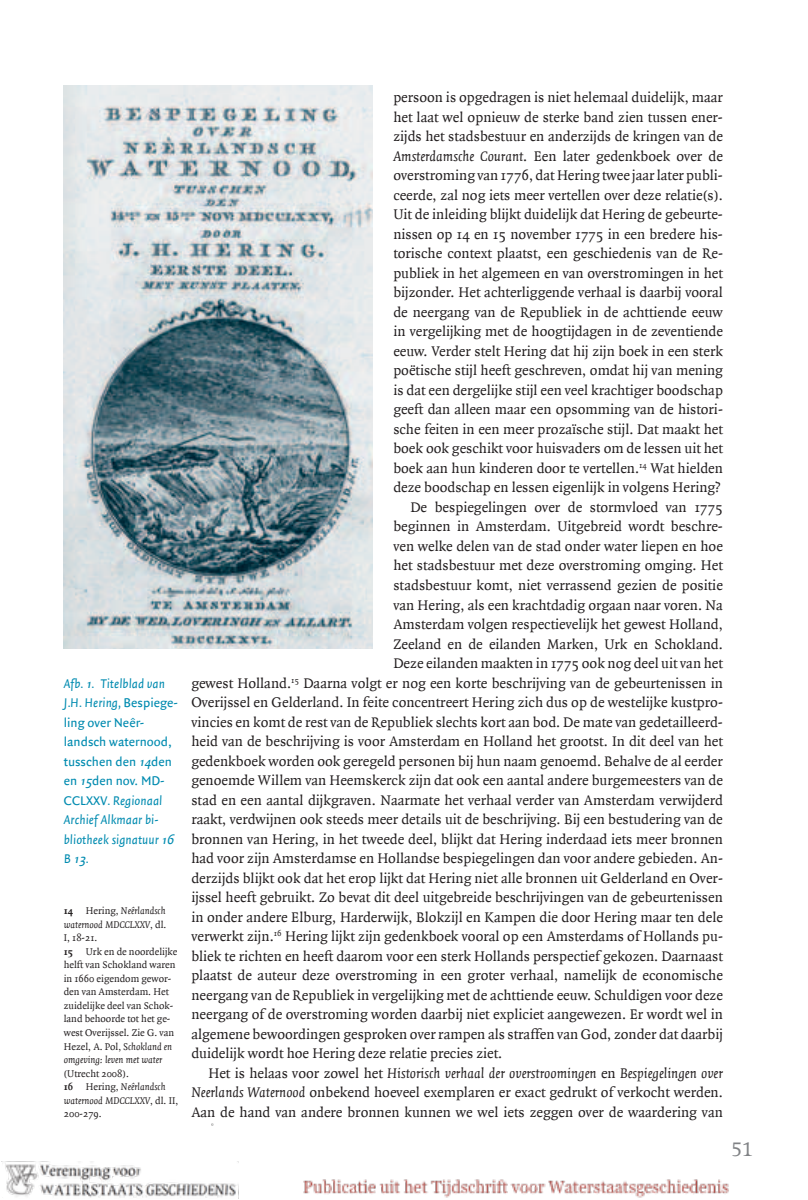
<style>
.page{position:relative;width:808px;height:1200px;background:#fff}
.page>*{position:absolute;margin:0;border:0;box-sizing:border-box;transform-origin:0 0}
.t1{font:21px "Quadraat Offc";color:#808285}
.t2{font:15px "Quadraat Offc";color:#231f20}
.t3{font:italic 15px "Quadraat Offc";color:#231f20}
.t4{font:italic 13.5px/19.5px "Quadraat Sans Offc";color:#008bb0}
.t5{font:10.5px/13.5px "Quadraat Offc";color:#231f20}
.t6{font:10.5px "Quadraat Sc Offc";color:#231f20}
.s1{font-family:"Quadraat Sans Sc Offc"}
.s2{font-style:normal}
.s3{font-family:"Quadraat Sc Offc";font-weight:700}
.s4{font-style:italic}
.s5{font-family:"Quadraat Sc Offc"}
.s6{font-family:"Quadraat Offc"}
</style>
<div class="page">
<img style="left:2px;top:85px;width:727px;height:1112px">
<p class="t4" style="left:64px;top:673px;width:116px">Afb. <span class="s1">1</span>. Titelblad van<br>J.H. Hering, <span class="s2">Bespiege&shy;ling over Neêr&shy;landsch waternood, tusschen den</span> <span class="s1">14</span><span class="s2">den en</span> <span class="s1">15</span><span class="s2">den nov. MD-<br>CCLXXV</span>. Regionaal<br>Archief Alkmaar bi&shy;bliotheek signatuur <span class="s1">16<br></span>B <span class="s1">13</span>.</p>
<p class="t5" style="left:64px;top:903px;width:116px"><span class="s3">14</span> Hering, <span class="s4">Neêrlandsch waternood MDCCLXXV</span>, dl.<br>I, <span class="s5">18</span>-<span class="s5">21</span>.<br><span class="s3">15</span> Urk en de noordelijke helft van Schokland waren in <span class="s5">1660</span> eigendom gewor&shy;den van Amsterdam. Het zuidelijke deel van Schok&shy;land behoorde tot het ge&shy;west Overijssel. Zie G. van<br>Hezel, A. Pol, <span class="s4">Schokland en omgeving: leven met water </span>(Utrecht <span class="s5">2008</span>).<br><span class="s3">16</span> Hering, <span class="s4">Neêrlandsch waternood MDCCLXXV</span>, dl. II,</p>
<p class="t6" style="left:64px;top:1106px;width:40px">200<span class="s6">-</span>279<span class="s6">.</span></p>
<p class="t2" style="left:393px;top:87px;width:331px">persoon is opgedragen is niet helemaal duidelijk, maar</p>
<p class="t2" style="left:393px;top:107px;width:331px">het laat wel opnieuw de sterke band zien tussen ener-</p>
<p class="t2" style="left:393px;top:126px;width:331px">zijds het stadsbestuur en anderzijds de kringen van de</p>
<p class="t2" style="left:393px;top:146px;width:331px"><span class="s4">Amsterdamsche Courant</span>. Een later gedenkboek over de</p>
<p class="t2" style="left:393px;top:165px;width:331px">overstroming van <span class="s5">1776</span>, dat Hering twee jaar later publi-</p>
<p class="t2" style="left:393px;top:185px;width:331px">ceerde, zal nog iets meer vertellen over deze relatie(s).</p>
<p class="t2" style="left:393px;top:204px;width:331px">Uit de inleiding blijkt duidelijk dat Hering de gebeurte-</p>
<p class="t2" style="left:393px;top:224px;width:331px">nissen op <span class="s5">14</span> en <span class="s5">15</span> november <span class="s5">1775</span> in een bredere his-</p>
<p class="t2" style="left:393px;top:243px;width:331px">torische context plaatst, een geschiedenis van de Re-</p>
<p class="t2" style="left:393px;top:263px;width:331px">publiek in het algemeen en van overstromingen in het</p>
<p class="t2" style="left:393px;top:282px;width:331px">bijzonder. Het achterliggende verhaal is daarbij vooral</p>
<p class="t2" style="left:393px;top:302px;width:331px">de neergang van de Republiek in de achttiende eeuw</p>
<p class="t2" style="left:393px;top:321px;width:331px">in vergelijking met de hoogtijdagen in de zeventiende</p>
<p class="t2" style="left:393px;top:341px;width:331px">eeuw. Verder stelt Hering dat hij zijn boek in een sterk</p>
<p class="t2" style="left:393px;top:360px;width:331px">poëtische stijl heeft geschreven, omdat hij van mening</p>
<p class="t2" style="left:393px;top:380px;width:331px">is dat een dergelijke stijl een veel krachtiger boodschap</p>
<p class="t2" style="left:393px;top:399px;width:331px">geeft dan alleen maar een opsomming van de histori-</p>
<p class="t2" style="left:393px;top:419px;width:331px">sche feiten in een meer prozaïsche stijl. Dat maakt het</p>
<p class="t2" style="left:393px;top:438px;width:331px">boek ook geschikt voor huisvaders om de lessen uit het</p>
<p class="t2" style="left:393px;top:458px;width:331px">boek aan hun kinderen door te vertellen.<sup>14</sup> Wat hielden</p>
<p class="t2" style="left:393px;top:477px;width:329px">deze boodschap en lessen eigenlijk in volgens Hering?</p>
<p class="t2" style="left:410px;top:497px;width:314px">De bespiegelingen over de stormvloed van <span class="s5">1775</span></p>
<p class="t2" style="left:393px;top:516px;width:331px">beginnen in Amsterdam. Uitgebreid wordt beschre-</p>
<p class="t2" style="left:393px;top:536px;width:331px">ven welke delen van de stad onder water liepen en hoe</p>
<p class="t2" style="left:393px;top:555px;width:331px">het stadsbestuur met deze overstroming omging. Het</p>
<p class="t2" style="left:393px;top:575px;width:331px">stadsbestuur komt, niet verrassend gezien de positie</p>
<p class="t2" style="left:393px;top:594px;width:331px">van Hering, als een krachtdadig orgaan naar voren. Na</p>
<p class="t2" style="left:393px;top:614px;width:331px">Amsterdam volgen respectievelijk het gewest Holland,</p>
<p class="t2" style="left:393px;top:633px;width:331px">Zeeland en de eilanden Marken, Urk en Schokland.</p>
<p class="t2" style="left:393px;top:653px;width:331px">Deze eilanden maakten in <span class="s5">1775</span> ook nog deel uit van het</p>
<p class="t2" style="left:191px;top:672px;width:533px">gewest Holland.<sup>15</sup> Daarna volgt er nog een korte beschrijving van de gebeurtenissen in</p>
<p class="t2" style="left:191px;top:692px;width:533px">Overijssel en Gelderland. In feite concentreert Hering zich dus op de westelijke kustpro-</p>
<p class="t2" style="left:191px;top:711px;width:533px">vincies en komt de rest van de Republiek slechts kort aan bod. De mate van gedetailleerd-</p>
<p class="t2" style="left:191px;top:731px;width:533px">heid van de beschrijving is voor Amsterdam en Holland het grootst. In dit deel van het</p>
<p class="t2" style="left:191px;top:750px;width:533px">gedenkboek worden ook geregeld personen bij hun naam genoemd. Behalve de al eerder</p>
<p class="t2" style="left:191px;top:770px;width:533px">genoemde Willem van Heemskerck zijn dat ook een aantal andere burgemeesters van de</p>
<p class="t2" style="left:191px;top:789px;width:533px">stad en een aantal dijkgraven. Naarmate het verhaal verder van Amsterdam verwijderd</p>
<p class="t2" style="left:191px;top:809px;width:533px">raakt, verdwijnen ook steeds meer details uit de beschrijving. Bij een bestudering van de</p>
<p class="t2" style="left:191px;top:828px;width:533px">bronnen van Hering, in het tweede deel, blijkt dat Hering inderdaad iets meer bronnen</p>
<p class="t2" style="left:191px;top:848px;width:533px">had voor zijn Amsterdamse en Hollandse bespiegelingen dan voor andere gebieden. An-</p>
<p class="t2" style="left:191px;top:867px;width:533px">derzijds blijkt ook dat het erop lijkt dat Hering niet alle bronnen uit Gelderland en Over-</p>
<p class="t2" style="left:191px;top:887px;width:533px">ijssel heeft gebruikt. Zo bevat dit deel uitgebreide beschrijvingen van de gebeurtenissen</p>
<p class="t2" style="left:191px;top:906px;width:533px">in onder andere Elburg, Harderwijk, Blokzijl en Kampen die door Hering maar ten dele</p>
<p class="t2" style="left:191px;top:926px;width:533px">verwerkt zijn.<sup>16</sup> Hering lijkt zijn gedenkboek vooral op een Amsterdams of Hollands pu-</p>
<p class="t2" style="left:191px;top:945px;width:533px">bliek te richten en heeft daarom voor een sterk Hollands perspectief gekozen. Daarnaast</p>
<p class="t2" style="left:191px;top:965px;width:533px">plaatst de auteur deze overstroming in een groter verhaal, namelijk de economische</p>
<p class="t2" style="left:191px;top:984px;width:533px">neergang van de Republiek in vergelijking met de achttiende eeuw. Schuldigen voor deze</p>
<p class="t2" style="left:191px;top:1004px;width:533px">neergang of de overstroming worden daarbij niet expliciet aangewezen. Er wordt wel in</p>
<p class="t2" style="left:191px;top:1023px;width:533px">algemene bewoordingen gesproken over rampen als straffen van God, zonder dat daarbij</p>
<p class="t2" style="left:191px;top:1043px;width:313px">duidelijk wordt hoe Hering deze relatie precies ziet.</p>
<p class="t3" style="left:208px;top:1062px;width:516px"><span class="s2">Het is helaas voor zowel het</span> Historisch verhaal der overstroomingen <span class="s2">en</span> Bespiegelingen over</p>
<p class="t2" style="left:191px;top:1082px;width:533px"><span class="s4">Neerlands Waternood</span> onbekend hoeveel exemplaren er exact gedrukt of verkocht werden.</p>
<p class="t2" style="left:191px;top:1101px;width:533px">Aan de hand van andere bronnen kunnen we wel iets zeggen over de waardering van</p>
<h1 class="t1" style="left:731px;top:1134px;width:23px">51</h1>
</div>
